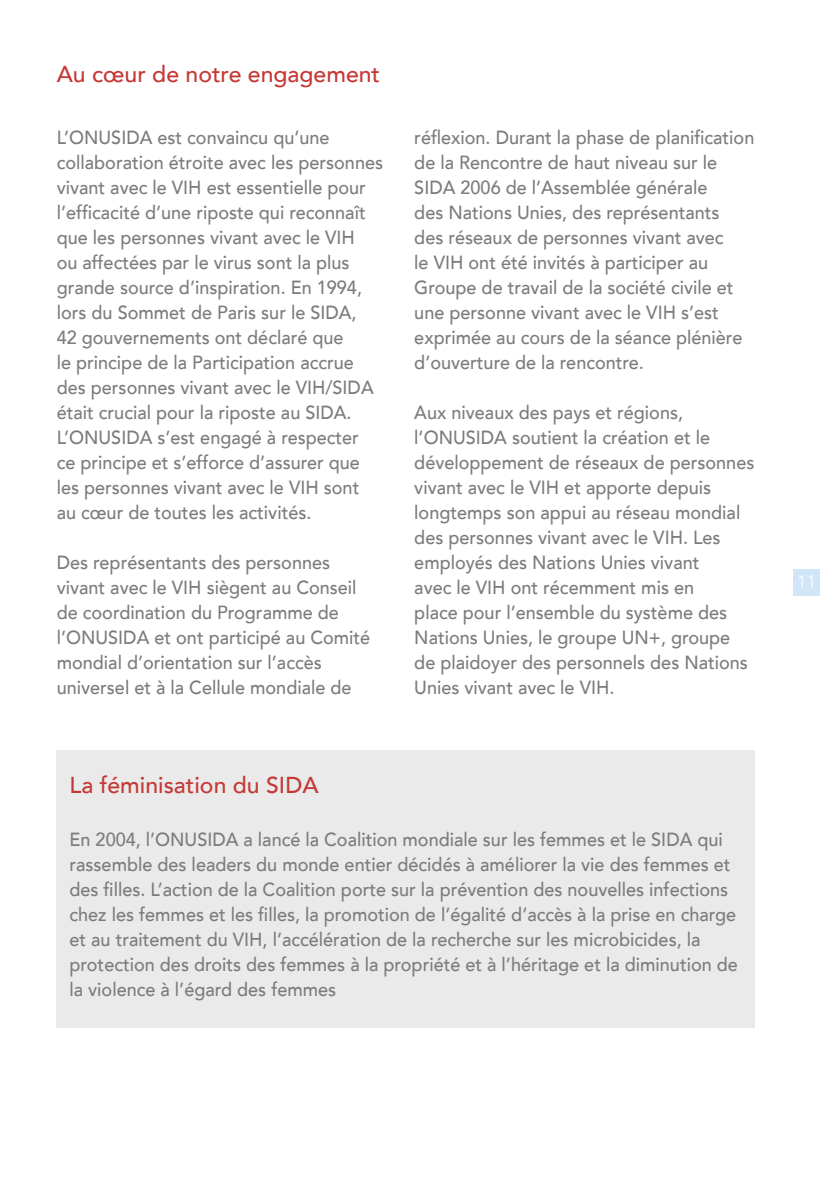
<style>
.page{position:relative;width:840px;height:1191px;background:#fff}
.page>*{position:absolute;margin:0;border:0;box-sizing:border-box;transform-origin:0 0}
.t1{font:500 23px "Avenir LT";color:#c43935}
.Body_text{font:500 19px/25px "Avenir LT";color:#7c7c7c;scale:.95 1}
.t2{font:300 18px "Avenir";color:#fff}
</style>
<div class="page">
<div style="left:57px;top:750px;width:697px;height:278px;background:#eaeaea"></div>
<div style="left:792px;top:568px;width:27px;height:27px;background:#d1e6f9"></div>
<p class="t1" style="left:57px;top:60px;width:325px">Au cœur de notre engagement</p>
<p class="Body_text" style="left:57px;top:126px;width:345px">L’ONUSIDA est convaincu qu’une collaboration étroite avec les personnes vivant avec le VIH est essentielle pour l’efficacité d’une riposte qui reconnaît que les personnes vivant avec le VIH<br>ou affectées par le virus sont la plus grande source d’inspiration. En 1994, lors du Sommet de Paris sur le SIDA,<br>42 gouvernements ont déclaré que<br>le principe de la Participation accrue des personnes vivant avec le VIH/SIDA était crucial pour la riposte au SIDA.<br>L’ONUSIDA s’est engagé à respecter</p>
<p class="Body_text" style="left:57px;top:451px;width:320px;text-align:justify">ce principe et s’efforce d’assurer que les personnes vivant avec le VIH sont au cœur de toutes les activités.</p>
<p class="Body_text" style="left:57px;top:551px;width:331px">Des représentants des personnes vivant avec le VIH siègent au Conseil de coordination du Programme de l’ONUSIDA et ont participé au Comité mondial d’orientation sur l’accès universel et à la Cellule mondiale de</p>
<p class="Body_text" style="left:414px;top:126px;width:359px">réflexion. Durant la phase de planification de la Rencontre de haut niveau sur le SIDA 2006 de l’Assemblée générale<br>des Nations Unies, des représentants<br>des réseaux de personnes vivant avec<br>le VIH ont été invités à participer au Groupe de travail de la société civile et une personne vivant avec le VIH s’est exprimée au cours de la séance plénière d’ouverture de la rencontre.</p>
<p class="Body_text" style="left:414px;top:401px;width:359px">Aux niveaux des pays et régions, l’ONUSIDA soutient la création et le développement de réseaux de personnes vivant avec le VIH et apporte depuis longtemps son appui au réseau mondial des personnes vivant avec le VIH. Les employés des Nations Unies vivant<br>avec le VIH ont récemment mis en<br>place pour l’ensemble du système des Nations Unies, le groupe UN+, groupe de plaidoyer des personnels des Nations Unies vivant avec le VIH.</p>
<p class="t1" style="left:69px;top:771px;width:250px">La féminisation du SIDA</p>
<p class="Body_text" style="left:69px;top:827px;width:704px">En 2004, l’ONUSIDA a lancé la Coalition mondiale sur les femmes et le SIDA qui rassemble des leaders du monde entier décidés à améliorer la vie des femmes et des filles. L’action de la Coalition porte sur la prévention des nouvelles infections chez les femmes et les filles, la promotion de l’égalité d’accès à la prise en charge et au traitement du VIH, l’accélération de la recherche sur les microbicides, la protection des droits des femmes à la propriété et à l’héritage et la diminution de la violence à l’égard des femmes</p>
<p class="t2" style="left:796px;top:571px;width:20px">11</p>
</div>
